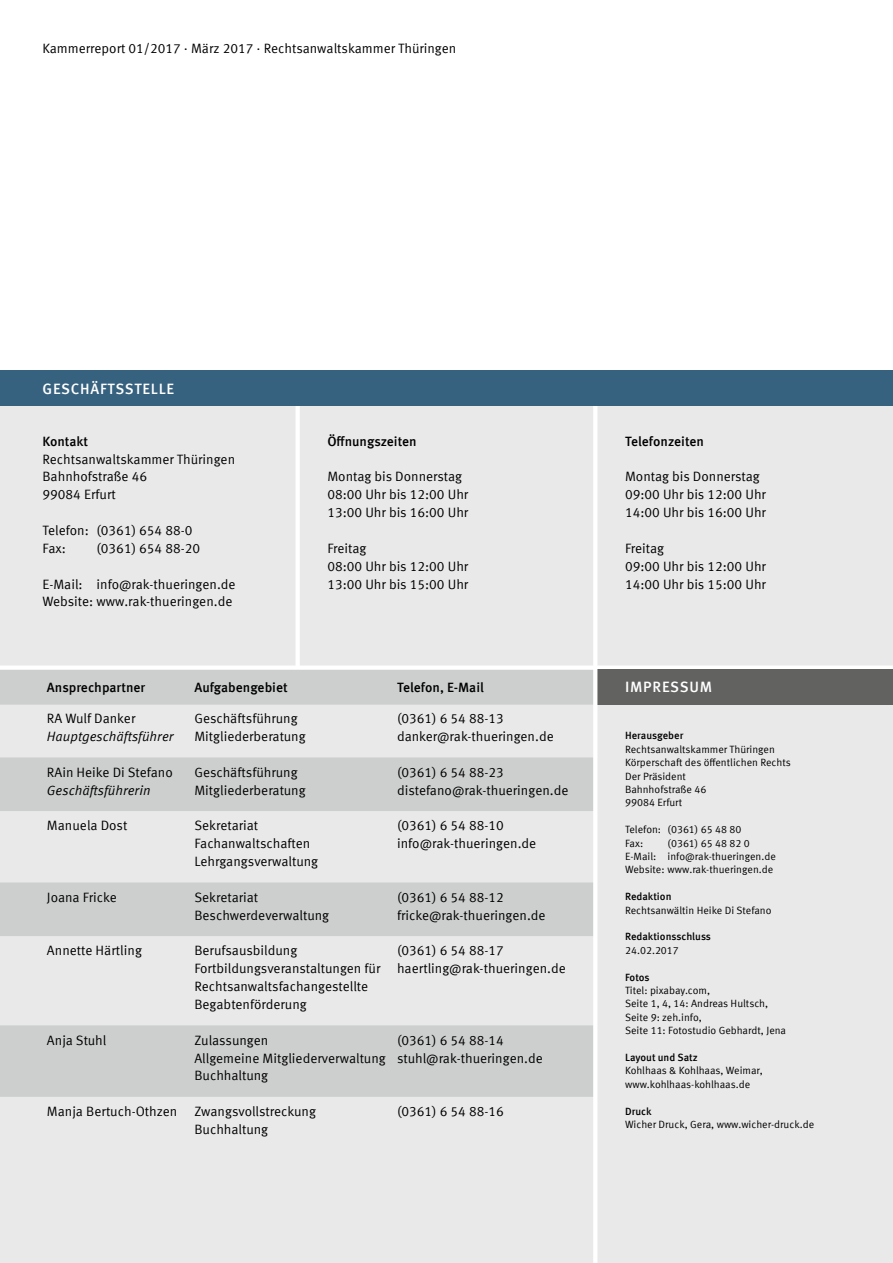
<style>
.page{position:relative;width:893px;height:1263px;background:#fff}
.page>*{position:absolute;margin:0;border:0;box-sizing:border-box;transform-origin:0 0}
.t1{font:500 15px "Meta Offc";letter-spacing:.05em;color:#fff}
.t2{font:13.5px/17.9px "Meta Offc Norm";color:#000}
.t3{font:500 13.5px "Meta Offc";color:#000}
.t4{font:13.5px "Meta Offc Norm Ita";color:#000}
.t5{font:10.5px/13.4px "Meta Offc Norm";color:#000}
.t6{font:500 10.5px "Meta Offc";color:#000}
</style>
<div class="page">
<div style="left:595px;top:406px;width:298px;height:262px;background:#e9e9e9"></div>
<div style="left:0;top:406px;width:298px;height:262px;background:#e9e9e9"></div>
<div style="left:298px;top:406px;width:297px;height:262px;background:#e9e9e9"></div>
<div style="left:595px;top:705px;width:298px;height:558px;background:#e9e9e9"></div>
<div style="left:0;top:668px;width:595px;height:595px;background:#e9e9e9"></div>
<svg style="left:0;top:670px;width:593px;height:427px"></svg>
<hr style="left:296px;top:370px;width:4px;height:298px;background:#fff">
<div style="left:0;top:665px;width:893px;height:5px;background:#fff"></div>
<div style="left:595px;top:669px;width:298px;height:36px;background:#626261"></div>
<hr style="left:593px;top:370px;width:4px;height:893px;background:#fff">
<div style="left:0;top:370px;width:893px;height:36px;background:#36617f"></div>
<p class="t2" style="left:43px;top:40px;width:415px">Kammerreport 01/2017 · März 2017 · Rechtsanwaltskammer Thüringen</p>
<p class="t1" style="left:43px;top:380px;width:133px">GESCHÄFTSSTELLE</p>
<p class="t3" style="left:43px;top:433px;width:47px">Kontakt</p>
<p class="t2" style="left:43px;top:450px;width:194px">Rechtsanwaltskammer Thüringen<br>Bahnhofstraße 46<br>99084 Erfurt</p>
<p class="t2" style="left:43px;top:522px;width:151px">Telefon: (0361) 654 88-0<br>Fax:</p>
<p class="t2" style="left:97px;top:539px;width:105px">(0361) 654 88-20</p>
<p class="t2" style="left:43px;top:575px;width:195px">E-Mail: info@rak-thueringen.de<br>Website: www.rak-thueringen.de</p>
<p class="t3" style="left:327px;top:433px;width:91px">Öffnungszeiten</p>
<p class="t2" style="left:327px;top:468px;width:142px">Montag bis Donnerstag<br>08:00 Uhr bis 12:00 Uhr<br>13:00 Uhr bis 16:00 Uhr</p>
<p class="t2" style="left:327px;top:539px;width:142px">Freitag<br>08:00 Uhr bis 12:00 Uhr<br>13:00 Uhr bis 15:00 Uhr</p>
<p class="t3" style="left:47px;top:679px;width:100px">Ansprechpartner</p>
<p class="t3" style="left:194px;top:679px;width:95px">Aufgabengebiet</p>
<p class="t3" style="left:397px;top:679px;width:88px">Telefon, E-Mail</p>
<p class="t2" style="left:47px;top:710px;width:90px">RA Wulf Danker</p>
<p class="t4" style="left:47px;top:728px;width:128px">Hauptgeschäftsführer</p>
<p class="t2" style="left:194px;top:710px;width:113px">Geschäftsführung<br>Mitgliederberatung</p>
<p class="t2" style="left:397px;top:710px;width:158px">(0361) 6 54 88-13 danker@rak-thueringen.de</p>
<p class="t2" style="left:47px;top:763px;width:127px">RAin Heike Di Stefano</p>
<p class="t4" style="left:47px;top:782px;width:105px">Geschäftsführerin</p>
<p class="t2" style="left:194px;top:763px;width:113px">Geschäftsführung<br>Mitgliederberatung</p>
<p class="t2" style="left:397px;top:763px;width:173px">(0361) 6 54 88-23 distefano@rak-thueringen.de</p>
<p class="t2" style="left:47px;top:817px;width:82px">Manuela Dost</p>
<p class="t2" style="left:194px;top:817px;width:125px">Sekretariat<br>Fachanwaltschaften<br>Lehrgangsverwaltung</p>
<p class="t2" style="left:397px;top:817px;width:141px">(0361) 6 54 88-10 info@rak-thueringen.de</p>
<p class="t2" style="left:47px;top:888px;width:71px">Joana Fricke</p>
<p class="t2" style="left:194px;top:888px;width:136px">Sekretariat<br>Beschwerdeverwaltung</p>
<p class="t2" style="left:397px;top:888px;width:150px">(0361) 6 54 88-12 fricke@rak-thueringen.de</p>
<p class="t2" style="left:47px;top:942px;width:97px">Annette Härtling</p>
<p class="t2" style="left:194px;top:942px;width:187px">Berufsausbildung<br>Fortbildungsveranstaltungen für<br>Rechtsanwaltsfachangestellte<br>Begabtenförderung</p>
<p class="t2" style="left:397px;top:942px;width:170px">(0361) 6 54 88-17 haertling@rak-thueringen.de</p>
<p class="t2" style="left:47px;top:1031px;width:61px">Anja Stuhl</p>
<p class="t2" style="left:194px;top:1031px;width:193px">Zulassungen<br>Allgemeine Mitgliederverwaltung<br>Buchhaltung</p>
<p class="t2" style="left:397px;top:1031px;width:147px">(0361) 6 54 88-14 stuhl@rak-thueringen.de</p>
<p class="t2" style="left:47px;top:1103px;width:132px">Manja Bertuch-Othzen</p>
<p class="t2" style="left:194px;top:1103px;width:123px">Zwangsvollstreckung<br>Buchhaltung</p>
<p class="t2" style="left:397px;top:1103px;width:108px">(0361) 6 54 88-16</p>
<p class="t3" style="left:625px;top:433px;width:81px">Telefonzeiten</p>
<p class="t2" style="left:625px;top:468px;width:142px">Montag bis Donnerstag<br>09:00 U hr bis 12:00 U hr<br>14:00 Uhr bis 16:00 Uhr</p>
<p class="t2" style="left:625px;top:539px;width:142px">Freitag<br>09:00 U hr bis 12:00 U hr<br>14:00 Uhr bis 15:00 Uhr</p>
<p class="t1" style="left:625px;top:678px;width:88px">IMPRESSUM</p>
<p class="t6" style="left:625px;top:730px;width:60px">Herausgeber</p>
<p class="t5" style="left:625px;top:743px;width:167px">Rechtsanwaltskammer Thüringen<br>Körperschaft des öffentlichen Rechts<br>Der Präsident<br>Bahnhofstraße 46<br>99084 Erfurt</p>
<p class="t5" style="left:625px;top:823px;width:118px">Telefon: (0361) 65 48 80<br>Fax:</p>
<p class="t5" style="left:625px;top:836px;width:152px;text-indent:43px">(0361) 65 48 82 0<br>E-Mail: info@rak-thueringen.de<br>Website: www.rak-thueringen.de</p>
<p class="t6" style="left:625px;top:890px;width:48px">Redaktion</p>
<p class="t5" style="left:625px;top:903px;width:148px">Rechtsanwältin Heike Di Stefano</p>
<p class="t6" style="left:625px;top:931px;width:87px">Redaktionsschluss</p>
<p class="t5" style="left:625px;top:944px;width:55px">24.02.2017</p>
<p class="t6" style="left:625px;top:971px;width:26px">Fotos</p>
<p class="t5" style="left:625px;top:984px;width:162px">Titel: pixabay.com,<br>Seite 1, 4, 14: Andreas Hultsch,<br>Seite 9: zeh.info,<br>Seite 11: Fotostudio Gebhardt, Jena</p>
<p class="t6" style="left:625px;top:1051px;width:74px">Layout und Satz</p>
<p class="t5" style="left:625px;top:1064px;width:139px">Kohlhaas &amp; Kohlhaas, Weimar, www.kohlhaas-kohlhaas.de</p>
<p class="t6" style="left:625px;top:1105px;width:28px">Druck</p>
<p class="t5" style="left:625px;top:1118px;width:191px">Wicher Druck, Gera, www.wicher-druck.de</p>
</div>
